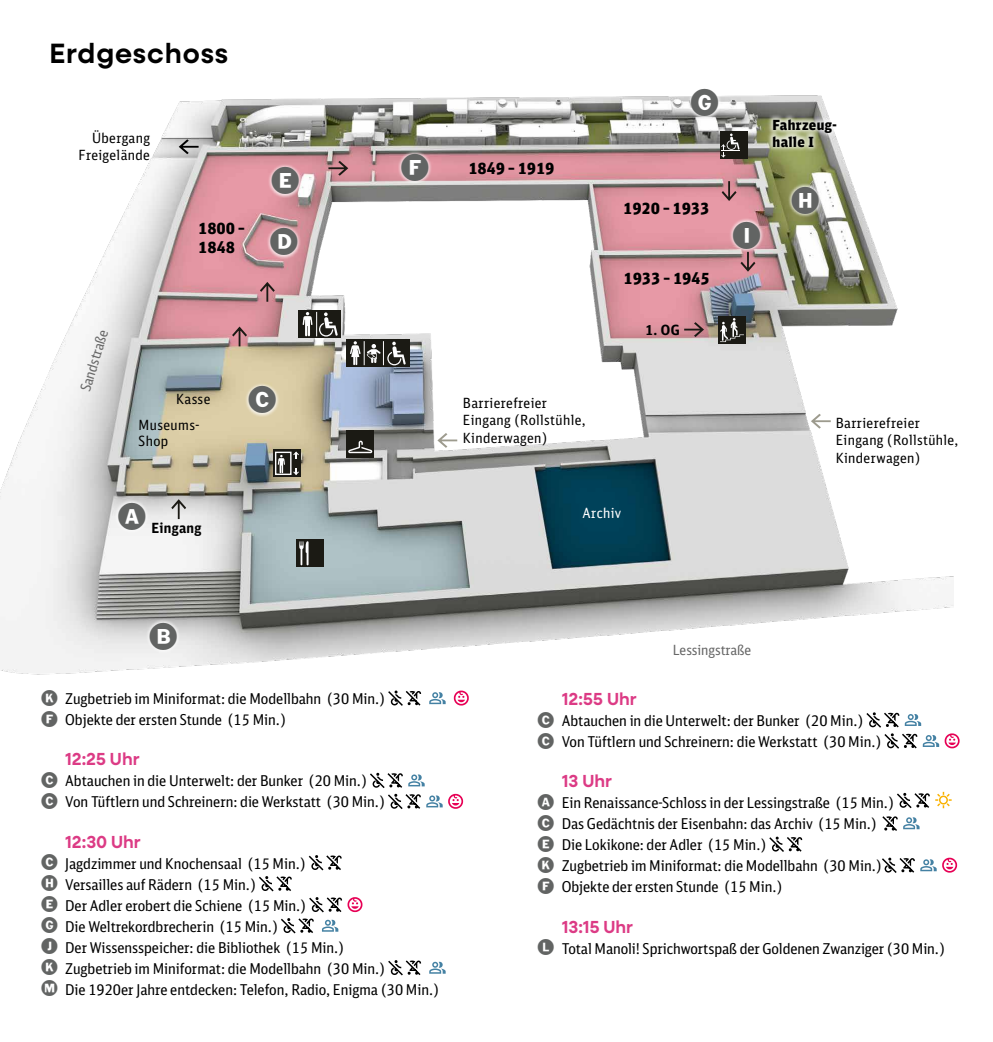
<style>
.page{position:relative;width:993px;height:1042px;background:#fff}
.page>*{position:absolute;margin:0;border:0;box-sizing:border-box;transform-origin:0 0}
.t1{font:35.7px "Circuletter JNL";color:#626463}
.t2{font:600 28px "Neulis Sans";letter-spacing:.03em;color:#000}
.t3{font:600 17.5px "Neulis Sans";color:#dc3b85}
.t4{font:900 15.75px/18.9px "DB Sans Cond";letter-spacing:.03em;color:#000}
.t5{font:14.88px/21px "DB Sans Cond";color:#000}
.t6{font:14px/17.5px "DB Sans Cond";letter-spacing:.03em;color:#000}
.t7{font:14px "DB Sans Cond";color:#676767}
.t8{font:900 14px/16.8px "DB Sans Cond";letter-spacing:.03em;color:#000}
.t9{font:700 14px "DB Sans Cond";letter-spacing:.03em;color:#000}
.t10{font:14px "DB Sans Cond";letter-spacing:.03em;color:#fff}
.s1{font-family:"Circuletter JNL";font-size:21px;color:#626463}
</style>
<div class="page">
<img style="left:0;top:95px;width:952px;height:610px">
<svg style="left:171px;top:499px;width:15px;height:20px"></svg>
<svg style="left:810px;top:414px;width:20px;height:15px"></svg>
<svg style="left:437px;top:433px;width:20px;height:15px"></svg>
<svg style="left:232px;top:326px;width:15px;height:20px"></svg>
<svg style="left:260px;top:282px;width:15px;height:20px"></svg>
<svg style="left:328px;top:161px;width:20px;height:15px"></svg>
<svg style="left:721px;top:181px;width:15px;height:20px"></svg>
<svg style="left:740px;top:253px;width:15px;height:19px"></svg>
<svg style="left:684px;top:322px;width:19px;height:15px"></svg>
<div style="left:718px;top:316px;width:27px;height:28px;background:#1b1a14"></div>
<svg style="left:720px;top:318px;width:23px;height:24px"></svg>
<div style="left:767px;top:113px;width:75px;height:40px;background:#fff;opacity:.75"></div>
<div style="left:296px;top:540px;width:27px;height:27px;background:#1b1a14"></div>
<svg style="left:299px;top:541px;width:9px;height:24px"></svg>
<div style="left:346px;top:430px;width:28px;height:28px;background:#1b1a14"></div>
<svg style="left:348px;top:441px;width:24px;height:12px"></svg>
<svg style="left:179px;top:139px;width:19px;height:15px"></svg>
<div style="left:74px;top:125px;width:81px;height:43px;background:#fff"></div>
<div style="left:298px;top:310px;width:43px;height:28px;background:#1b1a14"></div>
<svg style="left:302px;top:312px;width:35px;height:24px"></svg>
<div style="left:346px;top:339px;width:63px;height:28px;background:#1b1a14"></div>
<svg style="left:350px;top:341px;width:55px;height:24px"></svg>
<div style="left:719px;top:131px;width:28px;height:28px;background:#1b1a14"></div>
<svg style="left:721px;top:133px;width:18px;height:24px"></svg>
<svg style="left:273px;top:450px;width:27px;height:27px"></svg>
<div style="left:275px;top:452px;width:16px;height:23px;border:1px solid #fdfdfe"></div>
<svg style="left:278px;top:455px;width:7px;height:18px"></svg>
<svg style="left:293px;top:452px;width:6px;height:6px"></svg>
<svg style="left:293px;top:468px;width:6px;height:7px"></svg>
<div style="left:268px;top:163px;width:34px;height:35px;background:#fff;opacity:.75"></div>
<div style="left:273px;top:168px;width:25px;height:25px;background:#fff;border-radius:50%"></div>
<div style="left:114px;top:499px;width:36px;height:34px;background:#fff;opacity:.75"></div>
<div style="left:120px;top:504px;width:24px;height:24px;background:#fff;border-radius:50%"></div>
<div style="left:146px;top:619px;width:34px;height:35px;background:#fff;opacity:.75"></div>
<div style="left:151px;top:624px;width:25px;height:24px;background:#fff;border-radius:50%"></div>
<div style="left:245px;top:382px;width:35px;height:35px;background:#fff;opacity:.75"></div>
<div style="left:250px;top:387px;width:25px;height:25px;background:#fff;border-radius:50%"></div>
<div style="left:266px;top:225px;width:35px;height:34px;background:#fff;opacity:.75"></div>
<div style="left:271px;top:229px;width:25px;height:25px;background:#fff;border-radius:50%"></div>
<div style="left:397px;top:150px;width:35px;height:35px;background:#fff;opacity:.75"></div>
<div style="left:403px;top:155px;width:24px;height:25px;background:#fff;border-radius:50%"></div>
<div style="left:687px;top:86px;width:34px;height:34px;background:#fff;opacity:.75"></div>
<div style="left:692px;top:90px;width:25px;height:25px;background:#fff;border-radius:50%"></div>
<div style="left:787px;top:183px;width:35px;height:35px;background:#fff;opacity:.75"></div>
<div style="left:792px;top:188px;width:25px;height:24px;background:#fff;border-radius:50%"></div>
<div style="left:728px;top:218px;width:36px;height:35px;background:#fff;opacity:.75"></div>
<div style="left:734px;top:223px;width:24px;height:24px;background:#fff;border-radius:50%"></div>
<svg style="left:388px;top:690px;width:33px;height:16px"></svg>
<svg style="left:429px;top:692px;width:16px;height:12px"></svg>
<svg style="left:453px;top:690px;width:15px;height:15px"></svg>
<svg style="left:370px;top:773px;width:32px;height:15px"></svg>
<svg style="left:408px;top:774px;width:16px;height:12px"></svg>
<svg style="left:388px;top:794px;width:32px;height:15px"></svg>
<svg style="left:426px;top:795px;width:16px;height:12px"></svg>
<svg style="left:448px;top:794px;width:15px;height:15px"></svg>
<svg style="left:308px;top:855px;width:33px;height:15px"></svg>
<svg style="left:259px;top:876px;width:33px;height:15px"></svg>
<svg style="left:309px;top:897px;width:53px;height:15px"></svg>
<svg style="left:281px;top:918px;width:33px;height:15px"></svg>
<svg style="left:322px;top:920px;width:16px;height:11px"></svg>
<svg style="left:388px;top:960px;width:33px;height:15px"></svg>
<svg style="left:429px;top:962px;width:16px;height:11px"></svg>
<svg style="left:866px;top:712px;width:72px;height:37px"></svg>
<svg style="left:944px;top:733px;width:15px;height:15px"></svg>
<svg style="left:897px;top:792px;width:54px;height:16px"></svg>
<svg style="left:882px;top:816px;width:37px;height:15px"></svg>
<svg style="left:769px;top:836px;width:33px;height:16px"></svg>
<svg style="left:882px;top:857px;width:74px;height:16px"></svg>
<h2 class="t2" style="left:50px;top:33px;width:180px">Erdgeschoss</h2>
<p class="t6" style="left:78px;top:129px;width:73px;line-height:16.8px;text-align:right">Übergang<br>Freigelände</p>
<p class="t4" style="left:198px;top:219px;width:49px">1800 –<br>1848</p>
<h1 class="t1" style="left:270px;top:166px;width:31px">E</h1>
<h1 class="t1" style="left:269px;top:227px;width:31px">D</h1>
<p class="t7" style="left:77px;top:388px;width:65px;rotate:-73deg">Sandstraße</p>
<p class="t6" style="left:176px;top:390px;width:36px">Kasse</p>
<h1 class="t1" style="left:247px;top:385px;width:31px">C</h1>
<p class="t6" style="left:139px;top:417px;width:62px;line-height:15.8px">Museums-<br>Shop</p>
<h1 class="t1" style="left:117px;top:501px;width:31px">A</h1>
<p class="t9" style="left:151px;top:519px;width:52px">Eingang</p>
<h1 class="t1" style="left:400px;top:152px;width:31px">F</h1>
<p class="t4" style="left:468px;top:159px;width:87px">1849 –1919</p>
<h1 class="t1" style="left:689px;top:88px;width:31px">G</h1>
<p class="t8" style="left:772px;top:116px;width:66px">Fahrzeug&shy;halle I</p>
<p class="t4" style="left:623px;top:199px;width:87px">1920 –1933</p>
<p class="t4" style="left:623px;top:268px;width:87px">1933 –1945</p>
<p class="t9" style="left:645px;top:321px;width:36px">1. OG</p>
<h1 class="t1" style="left:731px;top:220px;width:31px">I</h1>
<h1 class="t1" style="left:790px;top:185px;width:31px">H</h1>
<p class="t6" style="left:463px;top:394px;width:124px">Barrierefreier<br>Eingang (Rollstühle,<br>Kinderwagen)</p>
<p class="t10" style="left:582px;top:504px;width:40px">Archiv</p>
<p class="t6" style="left:835px;top:414px;width:124px">Barrierefreier<br>Eingang (Rollstühle,<br>Kinderwagen)</p>
<h1 class="t1" style="left:148px;top:621px;width:31px">B</h1>
<p class="t5" style="left:41px;top:688px;width:346px"><span class="s1">K</span> Zugbetrieb im Miniformat: die Modellbahn (30 Min.)<br><span class="s1">F</span> Objekte der ersten Stunde (15 Min.)</p>
<p class="t3" style="left:65px;top:746px;width:76px">12:25 Uhr</p>
<p class="t5" style="left:41px;top:770px;width:346px"><span class="s1">C</span> Abtauchen in die Unterwelt: der Bunker (20 Min.)<br><span class="s1">C</span> Von Tüftlern und Schreinern: die Werkstatt (30 Min.)</p>
<p class="t3" style="left:65px;top:829px;width:77px">12:30 Uhr</p>
<p class="t5" style="left:41px;top:852px;width:400px"><span class="s1">C</span> Jagdzimmer und Knochensaal (15 Min.)<br><span class="s1">H</span> Versailles auf Rädern (15 Min.)<br><span class="s1">E</span> Der Adler erobert die Schiene (15 Min.)<br><span class="s1">G</span> Die Weltrekordbrecherin (15 Min.)<br><span class="s1">J</span> Der Wissensspeicher: die Bibliothek (15 Min.)<br><span class="s1">K</span> Zugbetrieb im Miniformat: die Modellbahn (30 Min.)<br><span class="s1">M</span> Die 1920er Jahre entdecken: Telefon, Radio, Enigma (30 Min.)</p>
<p class="t7" style="left:672px;top:641px;width:80px">Lessingstraße</p>
<p class="t3" style="left:561px;top:686px;width:76px">12:55 Uhr</p>
<p class="t5" style="left:537px;top:710px;width:346px"><span class="s1">C</span> Abtauchen in die Unterwelt: der Bunker (20 Min.)<br><span class="s1">C</span> Von Tüftlern und Schreinern: die Werkstatt (30 Min.)</p>
<p class="t3" style="left:561px;top:768px;width:52px">13 Uhr</p>
<p class="t5" style="left:537px;top:792px;width:358px"><span class="s1">A</span> Ein Renaissance-Schloss in der Lessingstraße (15 Min.)<br><span class="s1">C</span> Das Gedächtnis der Eisenbahn: das Archiv (15 Min.)<br><span class="s1">E</span> Die Lokikone: der Adler (15 Min.)<br><span class="s1">K</span> Zugbetrieb im Miniformat: die Modellbahn (30 Min.)<br><span class="s1">F</span> Objekte der ersten Stunde (15 Min.)</p>
<p class="t3" style="left:561px;top:913px;width:73px">13:15 Uhr</p>
<p class="t5" style="left:537px;top:937px;width:409px"><span class="s1">L</span> Total Manoli! Sprichwortspaß der Goldenen Zwanziger (30 Min.)</p>
</div>
